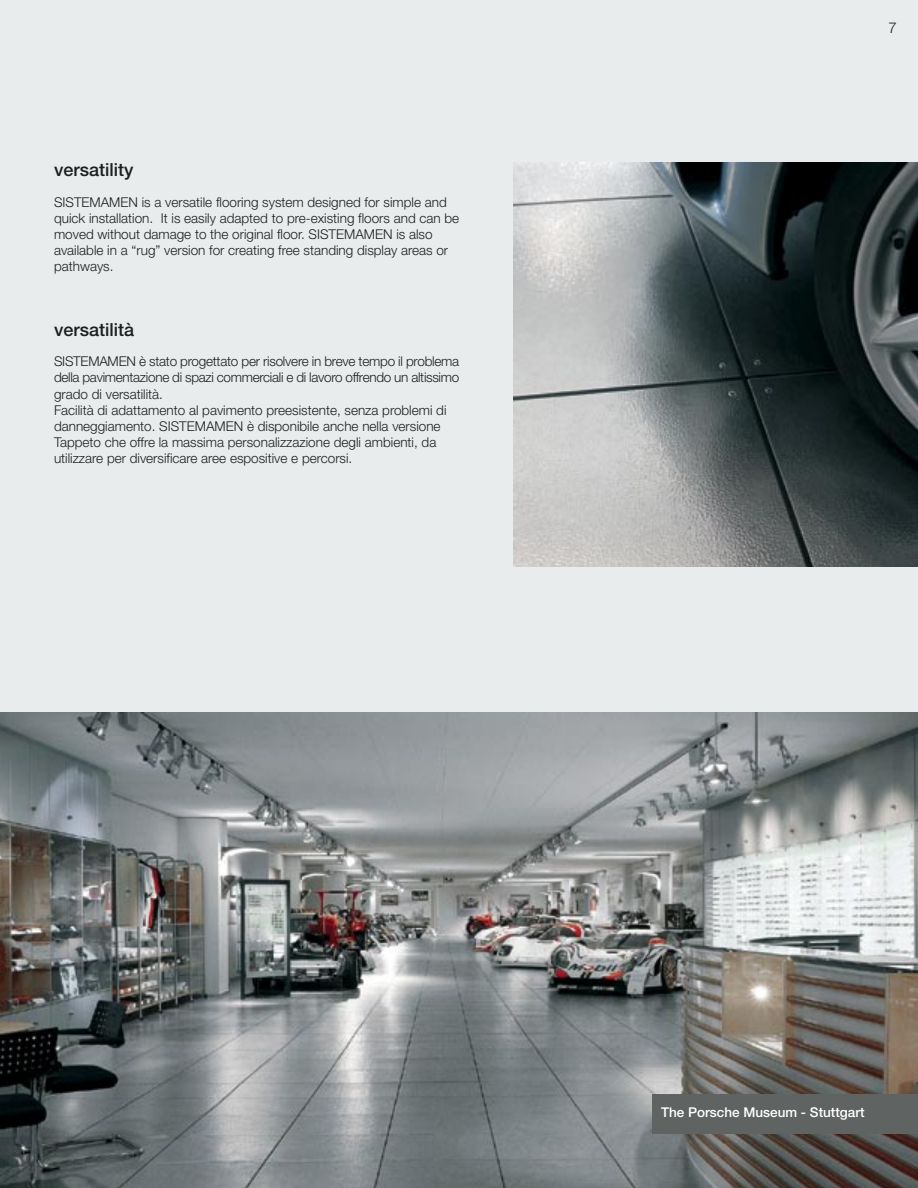
<style>
.page{position:relative;width:918px;height:1188px;background:#e9ecec}
.page>*{position:absolute;margin:0;border:0;box-sizing:border-box;transform-origin:0 0}
.t1{font:500 18px "Helvetica Neue";color:#1b201e}
.t2{font:300 15px "Helvetica Neue";color:#1b201e}
.t3{font:300 13.5px/16.2px "Helvetica Neue";color:#1b201e}
.t4{font:500 13.5px "Helvetica Neue";color:#fff}
</style>
<div class="page">
<img style="left:0;top:713px;width:918px;height:475px">
<div style="left:652px;top:1094px;width:266px;height:40px;background:#5f6361"></div>
<img style="left:513px;top:162px;width:405px;height:405px">
<h1 class="t1" style="left:54px;top:159px;width:81px">versatility</h1>
<p class="t3" style="left:54px;top:193px;width:407px">SISTEMAMEN is a versatile flooring system designed for simple and quick installation. It is easily adapted to pre-existing floors and can be moved without damage to the original floor. SISTEMAMEN is also available in a “rug” version for creating free standing display areas or pathways.</p>
<h1 class="t1" style="left:54px;top:319px;width:82px">versatilità</h1>
<p class="t3" style="left:54px;top:353px;width:407px">SISTEMAMEN è stato progettato per risolvere in breve tempo il problema della pavimentazione di spazi commerciali e di lavoro offrendo un altissimo grado di versatilità.<br>Facilità di adattamento al pavimento preesistente, senza problemi di danneggiamento. SISTEMAMEN è disponibile anche nella versione Tappeto che offre la massima personalizzazione degli ambienti, da utilizzare per diversificare aree espositive e percorsi.</p>
<p class="t2" style="left:888px;top:19px;width:10px">7</p>
<p class="t4" style="left:661px;top:1104px;width:205px">The Porsche Museum - Stuttgart</p>
</div>
